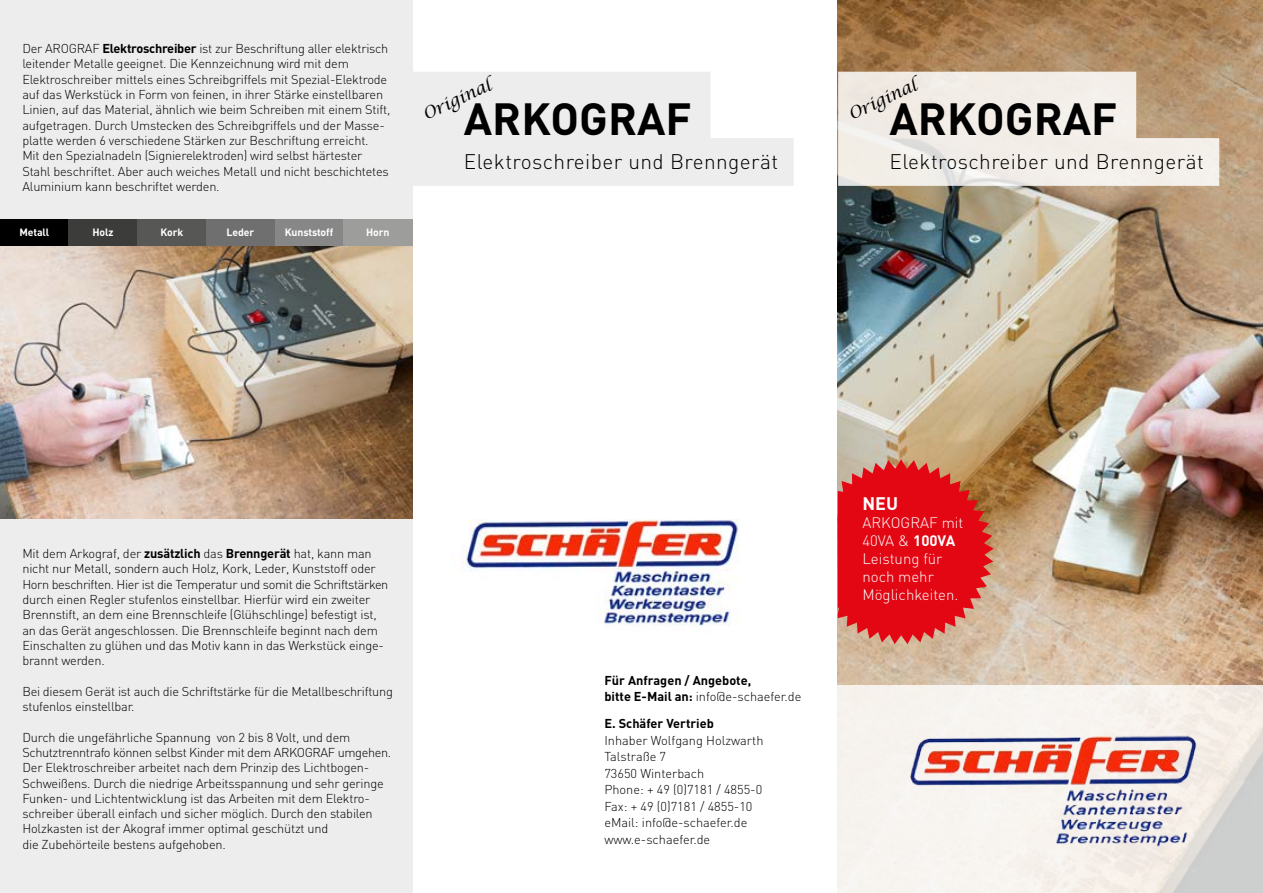
<style>
.page{position:relative;width:1263px;height:893px;background:#fff}
.page>*{position:absolute;margin:0;border:0;box-sizing:border-box;transform-origin:0 0}
.t1{font:700 44.55px "DIN";color:#000}
.t2{font:300 20.85px "DIN";letter-spacing:.02em;color:#000}
.t3{font:700 18px "DIN";color:#fff}
.t4{font:italic 16.5px "Lucida Calligraphy";color:#000}
.t5{font:300 15px/18px "DIN";color:#fff}
.t6{font:300 12.75px/15.3px "DIN";letter-spacing:-.015em;color:#000}
.t7{font:700 12.75px/16.5px "DIN";color:#000}
.t8{font:700 10.5px "DIN";letter-spacing:-.01em;color:#fff}
.s1{font-weight:700}
.s2{font-weight:300}
</style>
<div class="page">
<img style="left:838px;top:0;width:425px;height:686px">
<div style="left:0;top:0;width:412px;height:893px;background:#ededed"></div>
<img style="left:457px;top:519px;width:283px;height:107px">
<svg style="left:838px;top:686px;width:425px;height:207px;fill:#f6f2ed"></svg>
<img style="left:893px;top:734px;width:317px;height:123px">
<svg style="left:838px;top:459px;width:156px;height:185px;background:#db2a2b"></svg>
<img style="left:0;top:245px;width:412px;height:273px">
<div style="left:0;top:219px;width:69px;height:26px;background:#000"></div>
<div style="left:138px;top:219px;width:68px;height:26px;background:#575756"></div>
<div style="left:275px;top:219px;width:68px;height:26px;background:#878787"></div>
<div style="left:69px;top:219px;width:68px;height:26px;background:#3c3c3b"></div>
<div style="left:206px;top:219px;width:69px;height:26px;background:#706f6f"></div>
<div style="left:343px;top:219px;width:69px;height:26px;background:#9d9d9c"></div>
<svg style="left:838px;top:72px;width:381px;height:114px;background:#eae2d8"></svg>
<svg style="left:412px;top:72px;width:382px;height:114px;background:#efefef"></svg>
<p class="t6" style="left:22px;top:41px;width:369px">Der AROGRAF <span class="s1">Elektroschreiber</span> ist zur Beschriftung aller elektrisch leitender Metalle geeignet. Die Kennzeichnung wird mit dem Elektroschreiber mittels eines Schreibgriffels mit Spezial-Elektrode auf das Werkstück in Form von feinen, in ihrer Stärke einstellbaren Linien, auf das Material, ähnlich wie beim Schreiben mit einem Stift, aufgetragen. Durch Umstecken des Schreibgriffels und der Masse&shy;platte werden 6 verschiedene Stärken zur Beschriftung erreicht.<br>Mit den Spezialnadeln (Signierelektroden) wird selbst härtester Stahl beschriftet. Aber auch weiches Metall und nicht beschichtetes Aluminium kann beschriftet werden.</p>
<p class="t8" style="left:19px;top:226px;width:31px">Metall</p>
<p class="t8" style="left:92px;top:226px;width:23px">Holz</p>
<p class="t8" style="left:160px;top:226px;width:25px">Kork</p>
<p class="t8" style="left:226px;top:226px;width:29px">Leder</p>
<p class="t8" style="left:285px;top:226px;width:50px">Kunststoff</p>
<p class="t8" style="left:366px;top:226px;width:25px">Horn</p>
<p class="t4" style="left:419px;top:106px;width:75px;rotate:-25deg">Original</p>
<h1 class="t1" style="left:464px;top:90px;width:229px">ARKOGRAF</h1>
<h2 class="t2" style="left:464px;top:149px;width:316px">Elektroschreiber und Brenngerät</h2>
<p class="t4" style="left:845px;top:106px;width:75px;rotate:-25deg">Original</p>
<h1 class="t1" style="left:889px;top:90px;width:229px">ARKOGRAF</h1>
<h2 class="t2" style="left:889px;top:149px;width:316px">Elektroschreiber und Brenngerät</h2>
<p class="t6" style="left:22px;top:546px;width:367px">Mit dem Arkograf, der <span class="s1">zusätzlich</span> das <span class="s1">Brenngerät</span> hat, kann man nicht nur Metall, sondern auch Holz, Kork, Leder, Kunststoff oder Horn beschriften. Hier ist die Temperatur und somit die Schriftstärken durch einen Regler stufenlos einstellbar. Hierfür wird ein zweiter Brennstift, an dem eine Brennschleife (Glühschlinge) befestigt ist, an das Gerät angeschlossen. Die Brennschleife beginnt nach dem Einschalten zu glühen und das Motiv kann in das Werkstück einge&shy;brannt werden.</p>
<p class="t6" style="left:22px;top:683px;width:372px">Bei diesem Gerät ist auch die Schriftstärke für die Metallbeschriftung stufenlos einstellbar.</p>
<p class="t6" style="left:22px;top:729px;width:370px">Durch die ungefährliche Spannung von 2 bis 8 Volt, und dem Schutztrenntrafo können selbst Kinder mit dem ARKOGRAF umgehen.<br>Der Elektroschreiber arbeitet nach dem Prinzip des Lichtbogen-Schweißens. Durch die niedrige Arbeitsspannung und sehr geringe Funken- und Lichtentwicklung ist das Arbeiten mit dem Elektro&shy;schreiber überall einfach und sicher möglich. Durch den stabilen Holzkasten ist der Akograf immer optimal geschützt und<br>die Zubehörteile bestens aufgehoben.</p>
<p class="t7" style="left:604px;top:671px;width:198px">Für Anfragen / Angebote,<br>bitte E-Mail an: <span class="s2">info@e-schaefer.de</span></p>
<p class="t7" style="left:604px;top:715px;width:111px">E. Schäfer Vertrieb</p>
<p class="t6" style="left:604px;top:732px;width:161px;line-height:16.5px">Inhaber Wolfgang Holzwarth<br>Talstraße 7<br>73650 Winterbach<br>Phone: + 49 (0)7181 / 4855-0<br>Fax: + 49 (0)7181 / 4855-10 eMail: info@e-schaefer.de www.e-schaefer.de</p>
<h3 class="t3" style="left:862px;top:492px;width:37px">NEU</h3>
<p class="t5" style="left:862px;top:514px;width:103px">ARKOGRAF mit<br>40VA &amp; <span class="s1">100VA<br></span>Leistung für noch mehr<br>Möglichkeiten.</p>
</div>
